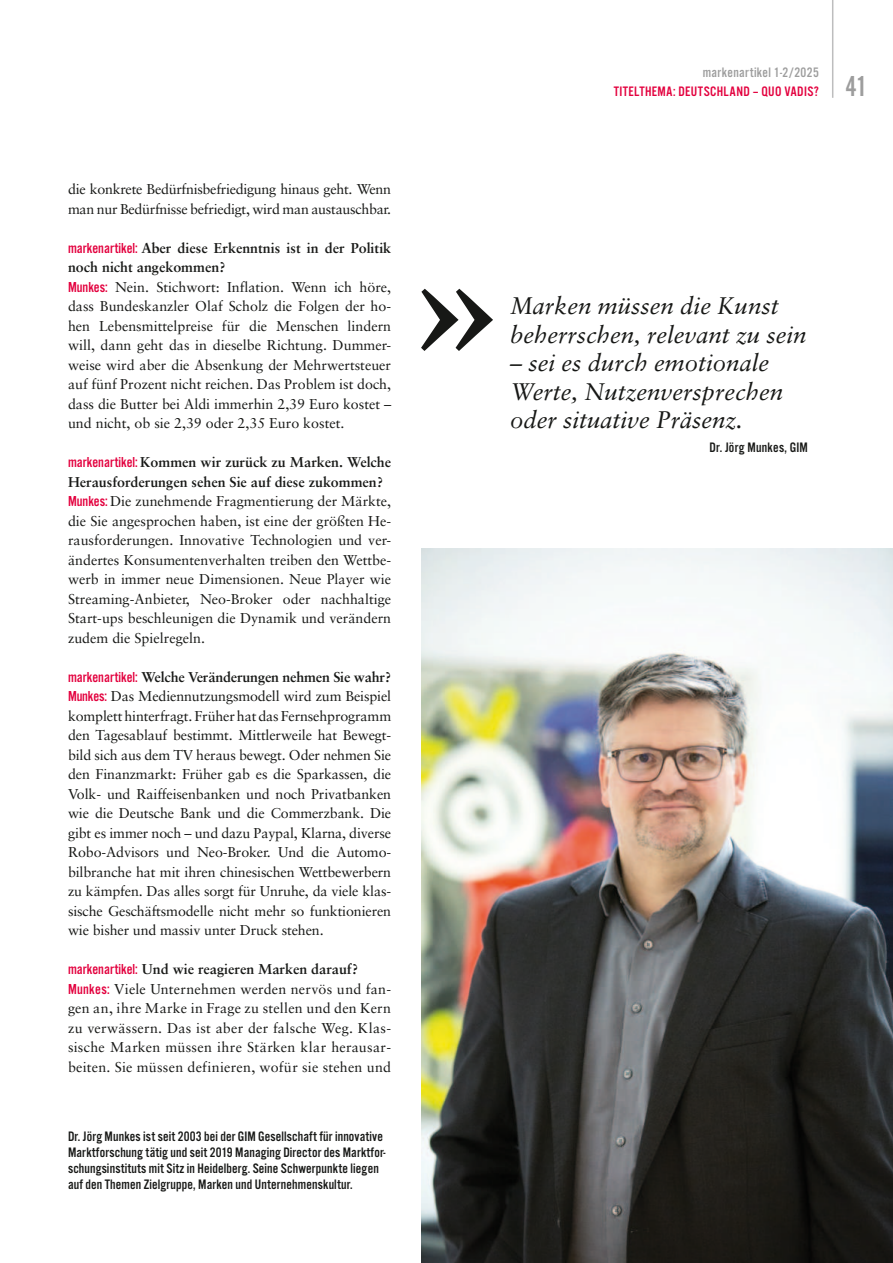
<style>
.page{position:relative;width:893px;height:1263px;background:#fff}
.page>*{position:absolute;margin:0;border:0;box-sizing:border-box;transform-origin:0 0}
.t1{font:700 187.5px "Sabon";color:#171816}
.t2{font:italic 24px/28.5px "Sabon";color:#171816}
.t3{font:14.25px/19.5px "Sabon";color:#171816}
.t4{font:14.25px/15.8px "Alternate Got No 3 D";letter-spacing:.01em;color:#171816}
.t5{font:14.25px/19.5px "Sabon";letter-spacing:-.02em;color:#171816}
.t6{font:14.25px/18.1px "Alternate Got No 3 D";letter-spacing:.025em;color:#e3003e}
.s1{color:#9d9d9d}
.s2{font-family:"Alternate Got No 2 D";font-size:30px;color:#9d9d9d}
.s3{font-family:"Alternate Got No 3 D";font-size:15px;color:#e3003e}
.s4{font-weight:700}
</style>
<div class="page">
<hr style="left:832px;top:0;width:1px;height:98px;background:#bdbdbe">
<img style="left:421px;top:549px;width:472px;height:714px">
<p class="t6" style="left:614px;top:65px;width:255px;text-indent:89px"><span class="s1">markenartikel 1-2/2025<br></span>TITELTHEMA: DEUTSCHLAND – QUO VADIS? <span class="s2">41</span></p>
<p class="t5" style="left:68px;top:181px;width:325px">die konkrete Bedürfnisbefriedigung hinaus geht. Wenn man nur Bedürfnisse befriedigt, wird man austauschbar.</p>
<p class="t3" style="left:68px;top:239px;width:325px"><span class="s3">markenartikel:</span> <span class="s4">Aber diese Erkenntnis ist in der Politik noch nicht angekommen?<br></span><span class="s3">Munkes:</span> Nein. Stichwort: Inflation. Wenn ich höre, dass Bundeskanzler Olaf Scholz die Folgen der ho&shy;hen Lebensmittelpreise für die Menschen lindern will, dann geht das in dieselbe Richtung. Dummer&shy;weise wird aber die Absenkung der Mehrwertsteuer auf fünf Prozent nicht reichen. Das Problem ist doch, dass die Butter bei Aldi immerhin 2,39 Euro kostet – und nicht, ob sie 2,39 oder 2,35 Euro kostet.</p>
<p class="t3" style="left:68px;top:454px;width:325px"><span class="s3">markenartikel:</span> <span class="s4">Kommen wir zurück zu Marken. Welche Herausforderungen sehen Sie auf diese zukommen?<br></span><span class="s3">Munkes:</span> Die zunehmende Fragmentierung der Märkte, die Sie angesprochen haben, ist eine der größten He&shy;rausforderungen. Innovative Technologien und ver&shy;ändertes Konsumentenverhalten treiben den Wettbe&shy;werb in immer neue Dimensionen. Neue Player wie Streaming-Anbieter, Neo-Broker oder nachhaltige Start-ups beschleunigen die Dynamik und verändern zudem die Spielregeln.</p>
<p class="t3" style="left:68px;top:668px;width:325px;text-align:justify"><span class="s3">markenartikel:</span> <span class="s4">Welche Veränderungen nehmen Sie wahr?<br></span><span class="s3">Munkes:</span> Das Mediennutzungsmodell wird zum Beispiel komplett hinterfragt. Früher hat das Fernsehprogramm den Tagesablauf bestimmt. Mittlerweile hat Bewegt&shy;bild sich aus dem TV heraus bewegt. Oder nehmen Sie den Finanzmarkt: Früher gab es die Sparkassen, die Volk- und Raiffeisenbanken und noch Privatbanken wie die Deutsche Bank und die Commerzbank. Die gibt es immer noch – und dazu Paypal, Klarna, diverse Robo-Advisors und Neo-Broker. Und die Automo&shy;bilbranche hat mit ihren chinesischen Wettbewerbern zu kämpfen. Das alles sorgt für Unruhe, da viele klas&shy;sische Geschäftsmodelle nicht mehr so funktionieren wie bisher und massiv unter Druck stehen.</p>
<p class="t3" style="left:68px;top:961px;width:325px"><span class="s3">markenartikel:</span> <span class="s4">Und wie reagieren Marken darauf?<br></span><span class="s3">Munkes:</span> Viele Unternehmen werden nervös und fan&shy;gen an, ihre Marke in Frage zu stellen und den Kern zu verwässern. Das ist aber der falsche Weg. Klas&shy;sische Marken müssen ihre Stärken klar herausar&shy;beiten. Sie müssen definieren, wofür sie stehen und</p>
<p class="t4" style="left:68px;top:1130px;width:319px">Dr. Jörg Munkes ist seit 2003 bei der GIM Gesellschaft für innovative Marktforschung tätig und seit 2019 Managing Director des Marktfor&shy;schungsinstituts mit Sitz in Heidelberg. Seine Schwerpunkte liegen auf den Themen Zielgruppe, Marken und Unternehmenskultur.</p>
<h1 class="t1" style="left:405px;top:221px;width:106px">»</h1>
<h2 class="t2" style="left:510px;top:293px;width:298px">Marken müssen die Kunst beherrschen, relevant zu sein</h2>
<h2 class="t2" style="left:510px;top:350px;width:274px">– sei es durch emotionale<br>Werte, Nutzenversprechen oder situative Präsenz.</h2>
<p class="t4" style="left:710px;top:440px;width:100px">Dr. Jörg Munkes, GIM</p>
</div>
